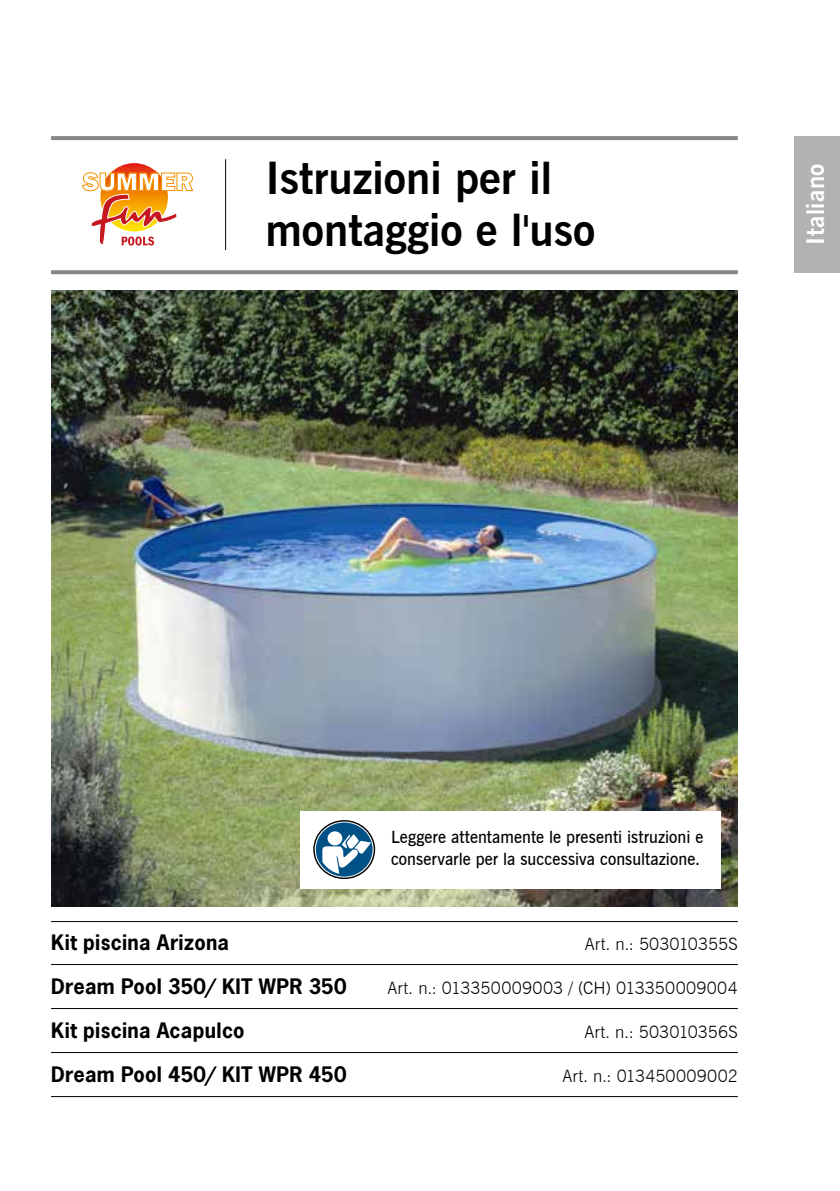
<style>
.page{position:relative;width:840px;height:1191px;background:#fff}
.page>*{position:absolute;margin:0;border:0;box-sizing:border-box;transform-origin:0 0}
.t1{font:700 44px/52px "News Gothic BT";color:#000}
.t2{font:800 26.2px "Franklin Gothic";color:#fff}
.t3{font:700 24px "News Gothic BT";letter-spacing:.02em;color:#fff}
.t4{font:700 20px "News Gothic LT";letter-spacing:.015em;color:#000}
.t5{font:300 17px "News Gothic BT";letter-spacing:.005em;color:#000}
.t6{font:600 17px/22px "News Gothic BT";letter-spacing:.005em;color:#000;scale:.96 1}
</style>
<div class="page">
<hr style="left:51px;top:921px;width:686px;height:1px;background:#000">
<hr style="left:51px;top:964px;width:686px;height:1px;background:#000">
<hr style="left:51px;top:1008px;width:686px;height:1px;background:#000">
<hr style="left:51px;top:1052px;width:686px;height:1px;background:#000">
<hr style="left:51px;top:1096px;width:686px;height:1px;background:#000">
<img style="left:100px;top:163px;width:68px;height:68px;border-radius:34px">
<svg style="left:82px;top:172px;width:111px;height:74px"></svg>
<div style="left:794px;top:136px;width:45px;height:136px;background:#b3b2b2"></div>
<svg style="left:51px;top:270px;width:686px;height:4px;background:#8d8d8d"></svg>
<svg style="left:51px;top:136px;width:686px;height:4px;background:#8a8a8a"></svg>
<hr style="left:225px;top:159px;width:1px;height:91px;background:#000">
<img style="left:51px;top:290px;width:686px;height:616px">
<div style="left:300px;top:811px;width:420px;height:77px;background:#fff"></div>
<div style="left:313px;top:820px;width:62px;height:59px;border:1px solid #000;border-radius:50%"></div>
<svg style="left:315px;top:822px;width:57px;height:54px"></svg>
<h1 class="t1" style="left:265px;top:152px;width:331px">Istruzioni per il montaggio e l'uso</h1>
<h2 class="t2" style="left:83px;top:165px;width:112px">SUMMER</h2>
<h3 class="t3" style="left:800px;top:245px;width:83px;rotate:-90deg">Italiano</h3>
<p class="t6" style="left:391px;top:826px;width:326px">Leggere attentamente le presenti istruzioni e conservarle per la successiva consultazione.</p>
<p class="t4" style="left:51px;top:929px;width:179px">Kit piscina Arizona</p>
<p class="t5" style="left:584px;top:934px;width:154px">Art. n.: 503010355S</p>
<p class="t4" style="left:51px;top:973px;width:297px">Dream Pool 350/ KIT WPR 350</p>
<p class="t5" style="left:387px;top:978px;width:351px">Art. n.: 013350009003 / (CH) 013350009004</p>
<p class="t4" style="left:51px;top:1017px;width:195px">Kit piscina Acapulco</p>
<p class="t5" style="left:584px;top:1022px;width:155px">Art. n.: 503010356S</p>
<p class="t4" style="left:51px;top:1061px;width:297px">Dream Pool 450/ KIT WPR 450</p>
<p class="t5" style="left:562px;top:1066px;width:177px">Art. n.: 013450009002</p>
</div>
